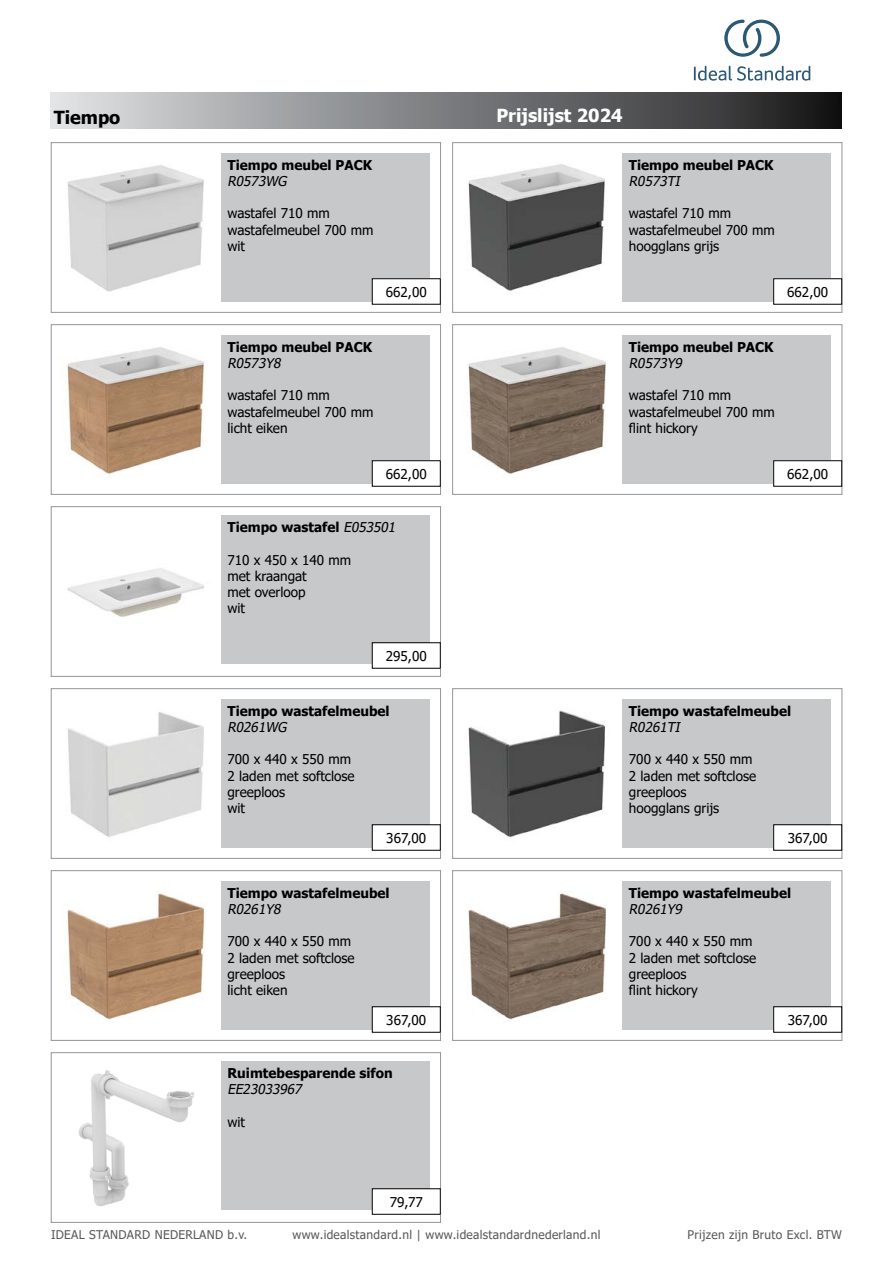
<style>
.page{position:relative;width:893px;height:1263px;background:#fff}
.page>*{position:absolute;margin:0;border:0;box-sizing:border-box;transform-origin:0 0}
.t1{font:700 18px "Tahoma";color:#fff}
.t2{font:700 18px "Tahoma";color:#000}
.t3{font:13.5px/16.2px "Tahoma";color:#000}
.t4{font:700 13.5px "Tahoma";color:#000}
.t5{font:italic 13.5px "Tahoma";color:#000}
.t6{font:12px "Tahoma";letter-spacing:.025em;color:#58595b}
.s1{font-weight:400;font-style:italic}
</style>
<div class="page">
<div style="left:51px;top:92px;width:791px;height:37px;background:linear-gradient(to right,#dee1e3,#1a1a1b)"></div>
<div style="left:51px;top:688px;width:390px;height:170px;border:1px solid #939598"></div>
<div style="left:51px;top:870px;width:390px;height:170px;border:1px solid #939598"></div>
<img style="left:67px;top:891px;width:138px;height:129px">
<div style="left:221px;top:881px;width:209px;height:149px;background:#c7c8ca"></div>
<img style="left:67px;top:712px;width:137px;height:125px">
<div style="left:221px;top:699px;width:209px;height:149px;background:#c7c8ca"></div>
<div style="left:452px;top:870px;width:390px;height:170px;border:1px solid #939598"></div>
<img style="left:468px;top:893px;width:138px;height:127px">
<div style="left:622px;top:881px;width:209px;height:149px;background:#c7c8ca"></div>
<div style="left:452px;top:688px;width:390px;height:170px;border:1px solid #939598"></div>
<img style="left:468px;top:710px;width:137px;height:128px">
<div style="left:622px;top:699px;width:209px;height:149px;background:#c7c8ca"></div>
<div style="left:51px;top:506px;width:390px;height:170px;border:1px solid #939598"></div>
<img style="left:67px;top:568px;width:137px;height:49px">
<div style="left:221px;top:515px;width:209px;height:149px;background:#c7c8ca"></div>
<div style="left:51px;top:1052px;width:390px;height:170px;border:1px solid #939598"></div>
<img style="left:78px;top:1070px;width:116px;height:136px">
<div style="left:221px;top:1061px;width:209px;height:149px;background:#c7c8ca"></div>
<div style="left:51px;top:142px;width:390px;height:171px;border:1px solid #939598"></div>
<div style="left:51px;top:324px;width:390px;height:171px;border:1px solid #939598"></div>
<img style="left:67px;top:347px;width:137px;height:128px">
<div style="left:221px;top:335px;width:209px;height:149px;background:#c7c8ca"></div>
<img style="left:67px;top:165px;width:137px;height:127px">
<div style="left:221px;top:153px;width:209px;height:149px;background:#c7c8ca"></div>
<div style="left:452px;top:324px;width:390px;height:171px;border:1px solid #939598"></div>
<img style="left:468px;top:347px;width:138px;height:127px">
<div style="left:622px;top:335px;width:209px;height:149px;background:#c7c8ca"></div>
<div style="left:452px;top:142px;width:390px;height:171px;border:1px solid #939598"></div>
<img style="left:468px;top:164px;width:137px;height:127px">
<div style="left:622px;top:153px;width:209px;height:149px;background:#c7c8ca"></div>
<div style="left:372px;top:1007px;width:68px;height:25px;background:#fff"></div>
<div style="left:372px;top:1006px;width:68px;height:26px;border:1px solid #000"></div>
<div style="left:372px;top:825px;width:68px;height:25px;background:#fff"></div>
<div style="left:372px;top:824px;width:68px;height:26px;border:1px solid #000"></div>
<div style="left:774px;top:1007px;width:68px;height:25px;background:#fff"></div>
<div style="left:773px;top:1006px;width:69px;height:26px;border:1px solid #000"></div>
<div style="left:774px;top:825px;width:68px;height:25px;background:#fff"></div>
<div style="left:773px;top:824px;width:69px;height:26px;border:1px solid #000"></div>
<div style="left:372px;top:643px;width:68px;height:25px;background:#fff"></div>
<div style="left:372px;top:642px;width:68px;height:26px;border:1px solid #000"></div>
<div style="left:372px;top:1189px;width:68px;height:25px;background:#fff"></div>
<div style="left:372px;top:1188px;width:68px;height:26px;border:1px solid #000"></div>
<div style="left:372px;top:461px;width:68px;height:25px;background:#fff"></div>
<div style="left:372px;top:460px;width:68px;height:26px;border:1px solid #000"></div>
<div style="left:372px;top:279px;width:68px;height:25px;background:#fff"></div>
<div style="left:774px;top:461px;width:68px;height:25px;background:#fff"></div>
<div style="left:773px;top:460px;width:69px;height:26px;border:1px solid #000"></div>
<div style="left:774px;top:279px;width:68px;height:25px;background:#fff"></div>
<svg style="left:694px;top:66px;width:116px;height:15px"></svg>
<svg style="left:724px;top:20px;width:56px;height:37px"></svg>
<h1 class="t2" style="left:54px;top:105px;width:68px">Tiempo</h1>
<p class="t4" style="left:227px;top:155px;width:146px">Tiempo meubel PACK</p>
<p class="t5" style="left:227px;top:172px;width:64px">R0573WG</p>
<p class="t3" style="left:227px;top:206px;width:147px">wastafel 710 mm wastafelmeubel 700 mm wit</p>
<p class="t3" style="left:386px;top:284px;width:42px">662,00</p>
<p class="t4" style="left:227px;top:337px;width:146px">Tiempo meubel PACK</p>
<p class="t5" style="left:227px;top:354px;width:58px">R0573Y8</p>
<p class="t3" style="left:227px;top:388px;width:147px">wastafel 710 mm wastafelmeubel 700 mm licht eiken</p>
<p class="t3" style="left:386px;top:466px;width:42px">662,00</p>
<p class="t4" style="left:227px;top:518px;width:173px">Tiempo wastafel <span class="s1">E053501</span></p>
<p class="t3" style="left:227px;top:552px;width:125px">710 x 450 x 140 mm met kraangat<br>met overloop<br>wit</p>
<p class="t3" style="left:386px;top:648px;width:42px">295,00</p>
<p class="t4" style="left:227px;top:701px;width:164px">Tiempo wastafelmeubel</p>
<p class="t5" style="left:227px;top:718px;width:64px">R0261WG</p>
<p class="t3" style="left:227px;top:752px;width:129px">700 x 440 x 550 mm<br>2 laden met softclose greeploos<br>wit</p>
<p class="t3" style="left:386px;top:830px;width:41px">367,00</p>
<p class="t4" style="left:227px;top:883px;width:164px">Tiempo wastafelmeubel</p>
<p class="t5" style="left:227px;top:900px;width:58px">R0261Y8</p>
<p class="t3" style="left:227px;top:934px;width:129px">700 x 440 x 550 mm<br>2 laden met softclose greeploos<br>licht eiken</p>
<p class="t3" style="left:386px;top:1012px;width:41px">367,00</p>
<p class="t4" style="left:227px;top:1064px;width:167px">Ruimtebesparende sifon</p>
<p class="t5" style="left:227px;top:1080px;width:79px">EE23033967</p>
<p class="t3" style="left:227px;top:1114px;width:19px">wit</p>
<p class="t3" style="left:390px;top:1194px;width:35px">79,77</p>
<h1 class="t1" style="left:496px;top:103px;width:128px">Prijslijst 2024</h1>
<p class="t4" style="left:629px;top:155px;width:146px">Tiempo meubel PACK</p>
<p class="t5" style="left:629px;top:172px;width:56px">R0573TI</p>
<p class="t3" style="left:629px;top:206px;width:147px">wastafel 710 mm wastafelmeubel 700 mm hoogglans grijs</p>
<p class="t3" style="left:787px;top:284px;width:42px">662,00</p>
<p class="t4" style="left:629px;top:337px;width:146px">Tiempo meubel PACK</p>
<p class="t5" style="left:629px;top:354px;width:58px">R0573Y9</p>
<p class="t3" style="left:629px;top:388px;width:147px">wastafel 710 mm wastafelmeubel 700 mm flint hickory</p>
<p class="t3" style="left:787px;top:466px;width:42px">662,00</p>
<p class="t4" style="left:629px;top:701px;width:164px">Tiempo wastafelmeubel</p>
<p class="t5" style="left:629px;top:718px;width:56px">R0261TI</p>
<p class="t3" style="left:629px;top:752px;width:129px">700 x 440 x 550 mm<br>2 laden met softclose greeploos<br>hoogglans grijs</p>
<p class="t3" style="left:788px;top:830px;width:41px">367,00</p>
<p class="t4" style="left:629px;top:883px;width:164px">Tiempo wastafelmeubel</p>
<p class="t5" style="left:629px;top:900px;width:58px">R0261Y9</p>
<p class="t3" style="left:629px;top:934px;width:129px">700 x 440 x 550 mm<br>2 laden met softclose greeploos<br>flint hickory</p>
<p class="t3" style="left:788px;top:1012px;width:41px">367,00</p>
<p class="t6" style="left:51px;top:1227px;width:198px">IDEAL STANDARD NEDERLAND b.v.</p>
<p class="t6" style="left:292px;top:1227px;width:309px">www.idealstandard.nl | www.idealstandardnederland.nl</p>
<p class="t6" style="left:688px;top:1227px;width:156px">Prijzen zijn Bruto Excl. BTW</p>
</div>
